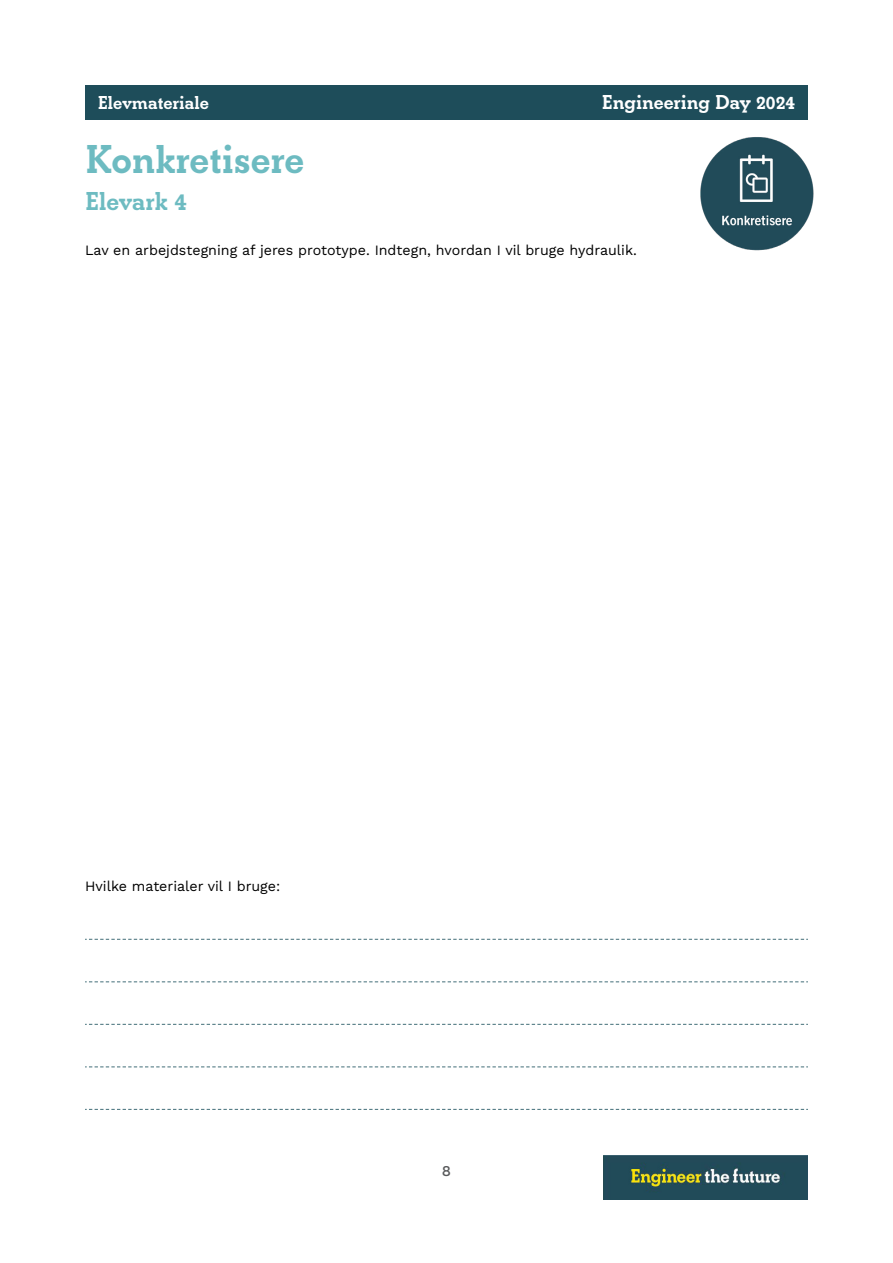
<style>
.page{position:relative;width:893px;height:1263px;background:#fff}
.page>*{position:absolute;margin:0;border:0;box-sizing:border-box;transform-origin:0 0}
.t1{font:700 42px "Beton EF";color:#6dbbc1}
.t2{font:700 27px "Beton EF";color:#6dbbc1}
.t3{font:700 21px "Beton EF";color:#fff}
.t4{font:700 19.5px "Beton EF";color:#fff}
.t5{font:500 15px "Work Sans";color:#58595b}
.t6{font:14.25px "Work Sans";color:#000}
</style>
<div class="page">
<div style="left:85px;top:85px;width:723px;height:34px;background:#1e4d5a"></div>
<img style="left:603px;top:1156px;width:205px;height:43px">
<svg style="left:85px;top:939px;width:723px;height:1px"></svg>
<svg style="left:85px;top:981px;width:723px;height:1px"></svg>
<svg style="left:85px;top:1024px;width:723px;height:1px"></svg>
<svg style="left:85px;top:1066px;width:723px;height:1px"></svg>
<svg style="left:85px;top:1109px;width:723px;height:1px"></svg>
<img style="left:700px;top:137px;width:114px;height:114px">
<h3 class="t4" style="left:98px;top:91px;width:113px">Elevmateriale</h3>
<h3 class="t3" style="left:602px;top:90px;width:195px">Engineering Day 2024</h3>
<h1 class="t1" style="left:85px;top:134px;width:221px">Konkretisere</h1>
<h2 class="t2" style="left:85px;top:185px;width:103px">Elevark 4</h2>
<p class="t6" style="left:85px;top:239px;width:553px">Lav en arbejdstegning af jeres prototype. Indtegn, hvordan I vil bruge hydraulik.</p>
<p class="t6" style="left:85px;top:875px;width:197px">Hvilke materialer vil I bruge:</p>
<p class="t5" style="left:442px;top:1159px;width:11px">8</p>
</div>
